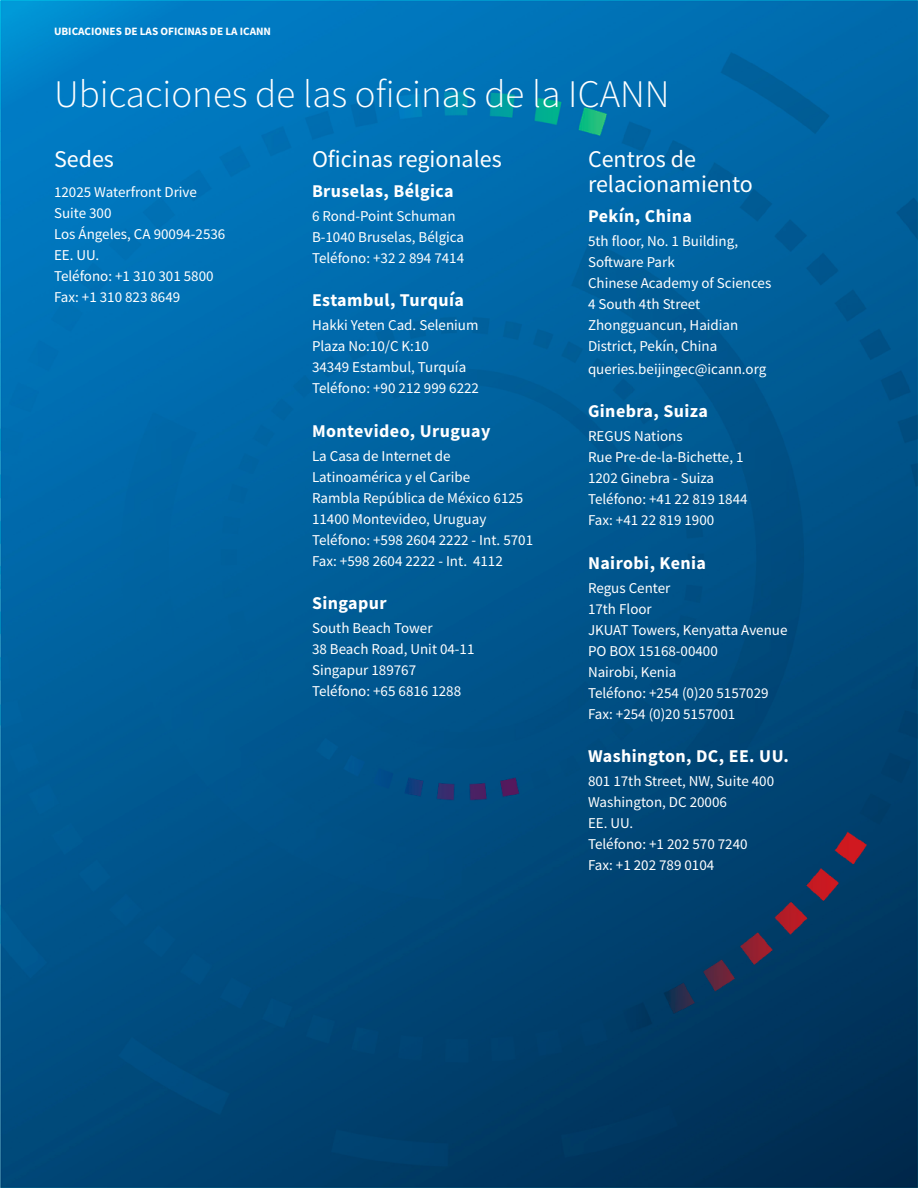
<style>
.page{position:relative;width:918px;height:1188px;background:#fff}
.page>*{position:absolute;margin:0;border:0;box-sizing:border-box;transform-origin:0 0}
._2021_TITLE{font:39px "Source Sans Variable";color:#fff}
._2021_SO_sub-subhead{font:24px/25.5px "Source Sans Pro";color:#fff}
._2021_SO_subhead-PUR{font:24px "Source Sans Pro";color:#fff}
._2021_SO_sub-subhead-2{font:700 18px "Source Sans Pro";letter-spacing:.025em;color:#fff}
._2021_Locations{font:15px/21px "Source Sans Pro";color:#fff}
.t1{font:11.25px "Source Sans Variable";color:#fff}
</style>
<div class="page">
<img style="left:0;top:0;width:918px;height:1188px">
<p class="t1" style="left:54px;top:25px;width:219px">UBICACIONES DE LAS OFICINAS DE LA ICANN</p>
<p class="_2021_TITLE" style="left:54px;top:71px;width:617px">Ubicaciones de las oficinas de la ICANN</p>
<p class="_2021_SO_subhead-PUR" style="left:54px;top:143px;width:62px">Sedes</p>
<p class="_2021_Locations" style="left:54px;top:181px;width:173px">12025 Waterfront Drive<br>Suite 300<br>Los Ángeles, CA 90094-2536<br>EE. UU.<br>Teléfono: +1 310 301 5800<br>Fax: +1 310 823 8649</p>
<p class="_2021_SO_sub-subhead" style="left:312px;top:146px;width:191px">Oficinas regionales</p>
<p class="_2021_SO_sub-subhead-2" style="left:312px;top:178px;width:143px">Bruselas, Bélgica</p>
<p class="_2021_Locations" style="left:312px;top:205px;width:154px">6 Rond-Point Schuman<br>B-1040 Bruselas, Bélgica<br>Teléfono: +32 2 894 7414</p>
<p class="_2021_SO_sub-subhead-2" style="left:312px;top:288px;width:153px">Estambul, Turquía</p>
<p class="_2021_Locations" style="left:312px;top:314px;width:169px">Hakki Yeten Cad. Selenium<br>Plaza No:10/C K:10<br>34349 Estambul, Turquía<br>Teléfono: +90 212 999 6222</p>
<p class="_2021_SO_sub-subhead-2" style="left:312px;top:418px;width:180px">Montevideo, Uruguay</p>
<p class="_2021_Locations" style="left:312px;top:445px;width:223px">La Casa de Internet de<br>Latinoamérica y el Caribe<br>Rambla República de México 6125<br>11400 Montevideo, Uruguay<br>Teléfono: +598 2604 2222 - Int. 5701<br>Fax: +598 2604 2222 - Int. 4112</p>
<p class="_2021_SO_sub-subhead-2" style="left:312px;top:591px;width:76px">Singapur</p>
<p class="_2021_Locations" style="left:312px;top:617px;width:164px">South Beach Tower<br>38 Beach Road, Unit 04-11<br>Singapur 189767<br>Teléfono: +65 6816 1288</p>
<p class="_2021_SO_sub-subhead" style="left:588px;top:146px;width:166px">Centros de relacionamiento</p>
<p class="_2021_SO_sub-subhead-2" style="left:588px;top:204px;width:106px">Pekín, China</p>
<p class="_2021_Locations" style="left:588px;top:230px;width:185px">5th floor, No. 1 Building,<br>Software Park<br>Chinese Academy of Sciences<br>4 South 4th Street<br>Zhongguancun, Haidian<br>District, Pekín, China</p>
<p class="_2021_Locations" style="left:588px;top:358px;width:180px">queries.beijingec@icann.org</p>
<p class="_2021_SO_sub-subhead-2" style="left:588px;top:399px;width:121px">Ginebra, Suiza</p>
<p class="_2021_Locations" style="left:588px;top:425px;width:161px">REGUS Nations<br>Rue Pre-de-la-Bichette, 1<br>1202 Ginebra - Suiza<br>Teléfono: +41 22 819 1844<br>Fax: +41 22 819 1900</p>
<p class="_2021_SO_sub-subhead-2" style="left:588px;top:550px;width:120px">Nairobi, Kenia</p>
<p class="_2021_Locations" style="left:588px;top:577px;width:201px">Regus Center<br>17th Floor<br>JKUAT Towers, Kenyatta Avenue<br>PO BOX 15168-00400<br>Nairobi, Kenia<br>Teléfono: +254 (0)20 5157029<br>Fax: +254 (0)20 5157001</p>
<p class="_2021_SO_sub-subhead-2" style="left:588px;top:744px;width:203px">Washington, DC, EE. UU.</p>
<p class="_2021_Locations" style="left:588px;top:770px;width:188px">801 17th Street, NW, Suite 400<br>Washington, DC 20006<br>EE. UU.<br>Teléfono: +1 202 570 7240<br>Fax: +1 202 789 0104</p>
</div>
